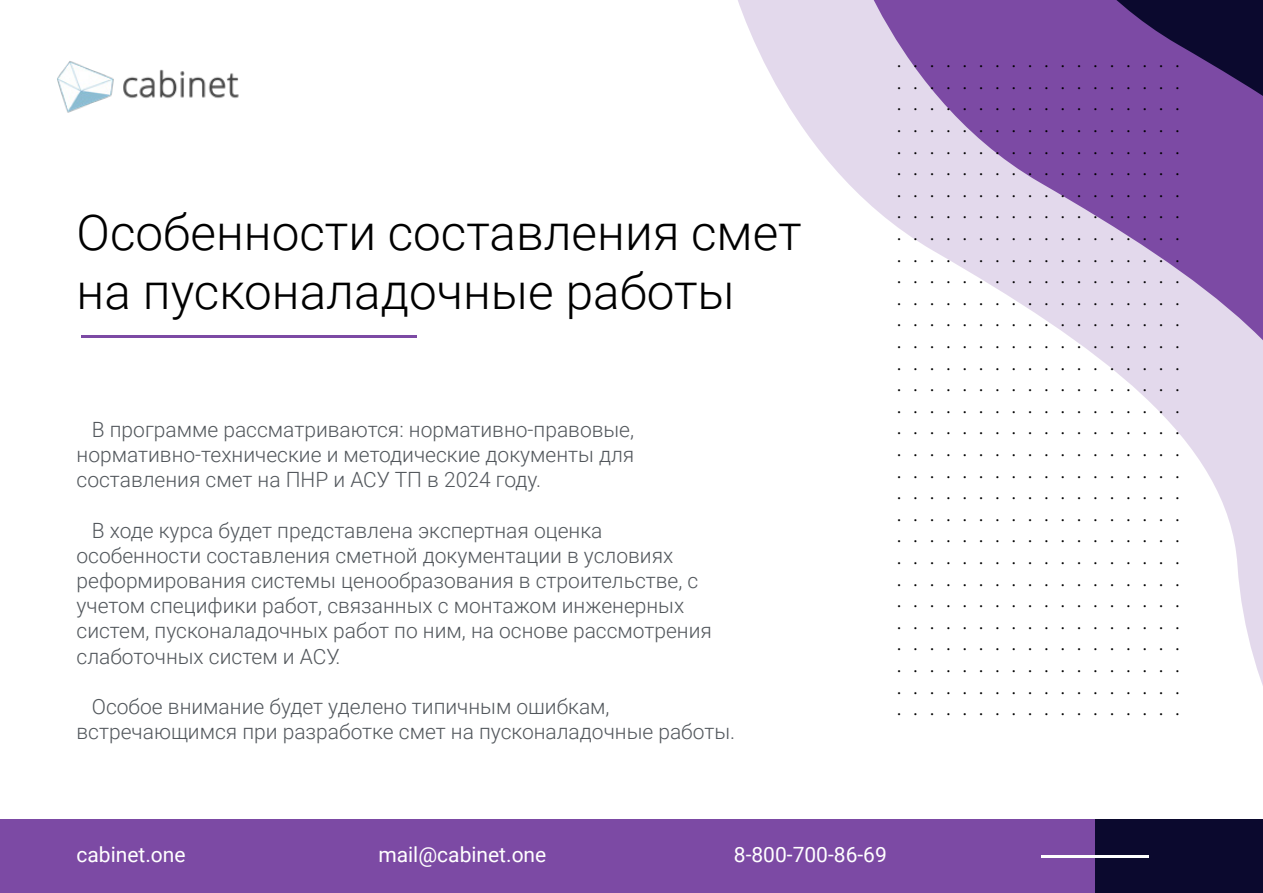
<style>
.page{position:relative;width:1263px;height:893px;background:#fff}
.page>*{position:absolute;margin:0;border:0;box-sizing:border-box;transform-origin:0 0}
.t1{font:300 49.5px/59.4px "Roboto";color:#000}
.t2{font:300 21px/25.2px "Roboto";color:#52575c}
.t3{font:21px "Roboto";color:#fff}
.t4{font:18px/21.6px "Minion Pro";color:#000;text-align:justify}
</style>
<div class="page">
<img style="left:57px;top:61px;width:182px;height:52px">
<div style="left:0;top:819px;width:1095px;height:74px;background:#7c4aa4"></div>
<hr style="left:81px;top:335px;width:336px;height:3px;background:#7c4aa4">
<div style="left:1095px;top:819px;width:168px;height:74px;background:#0b092e"></div>
<svg style="left:738px;top:0;width:87px;height:157px;fill:#e3d9ec"></svg>
<svg style="left:825px;top:0;width:438px;height:686px"></svg>
<svg style="left:963px;top:0;width:300px;height:627px"></svg>
<hr style="left:1041px;top:855px;width:107px;height:2px;background:#fff">
<h1 class="t1" style="left:77px;top:201px;width:726px">Особенности составления смет на пусконаладочные работы</h1>
<p class="t2" style="left:77px;top:416px;width:559px;text-align:justify;text-indent:15px">В программе рассматриваются: нормативно-правовые, нормативно-технические и методические документы для составления смет на ПНР и АСУ ТП в 2024 году.</p>
<p class="t2" style="left:77px;top:517px;width:637px;text-indent:15px">В ходе курса будет представлена экспертная оценка особенности составления сметной документации в условиях реформирования системы ценообразования в строительстве, с учетом специфики работ, связанных с монтажом инженерных систем, пусконаладочных работ по ним, на основе рассмотрения слаботочных систем и АСУ.</p>
<p class="t2" style="left:77px;top:693px;width:660px;text-indent:15px">Особое внимание будет уделено типичным ошибкам, встречающимся при разработке смет на пусконаладочные работы.</p>
<p class="t4" style="left:897px;top:51px;width:284px">. . . . . . . . . . . . . . . . . . . . . . . . . . . . . . . . . . . . . . . . . . . . . . . . . . . . . . . . . . . . . . . . . . . . . . . . . . . . . . . . . . . . . . . . . . . . . . . . . . . . . . . . . . . . . . . . . . . . . . . . . . . . . . . . . . . . . . . . . . . . . . . . . . . . . . . . . . . . . . . . . . . . . . . . . . . . . . . . . . . . . . . . . . . . . . . . . . . . . . . . . . . . . . . . . . . . . . . . . . . . . . . . . . . . . . . . . . . . . . . . . . . . . . . . . . . . . . . . . . . . . . . . . . . . . . . . . . . . . . . . . . . . . . . . . . . . . . . . . . . . . . . . . . . . . . . . . . . . . . . . . . . . . . . . . . . . . . . . . . . . . . . . . . . . . . . . . . . . . . . . . . . . . . . . . . . . . . . . . . . . . . . . . . . . . . . . . . . . . . . . . . . . . . . . . . . . . . . . . . . . . . . . . . . . . . . . . . . . . . . . . . . . . . . . . . . . . . . . . . . . . . . . . . . . . . . . . . . . . . . . . . . . . . . . . . . . . . . . . . . . . . . . . . . . . . . . . . . . . . . . . . . . . . . . . . . . . . . . . . . . . . . . . . . . . . . . . . . . . .</p>
<p class="t3" style="left:77px;top:840px;width:111px">cabinet.one</p>
<p class="t3" style="left:378px;top:840px;width:169px">mail@cabinet.one</p>
<p class="t3" style="left:734px;top:840px;width:155px">8-800-700-86-69</p>
</div>
